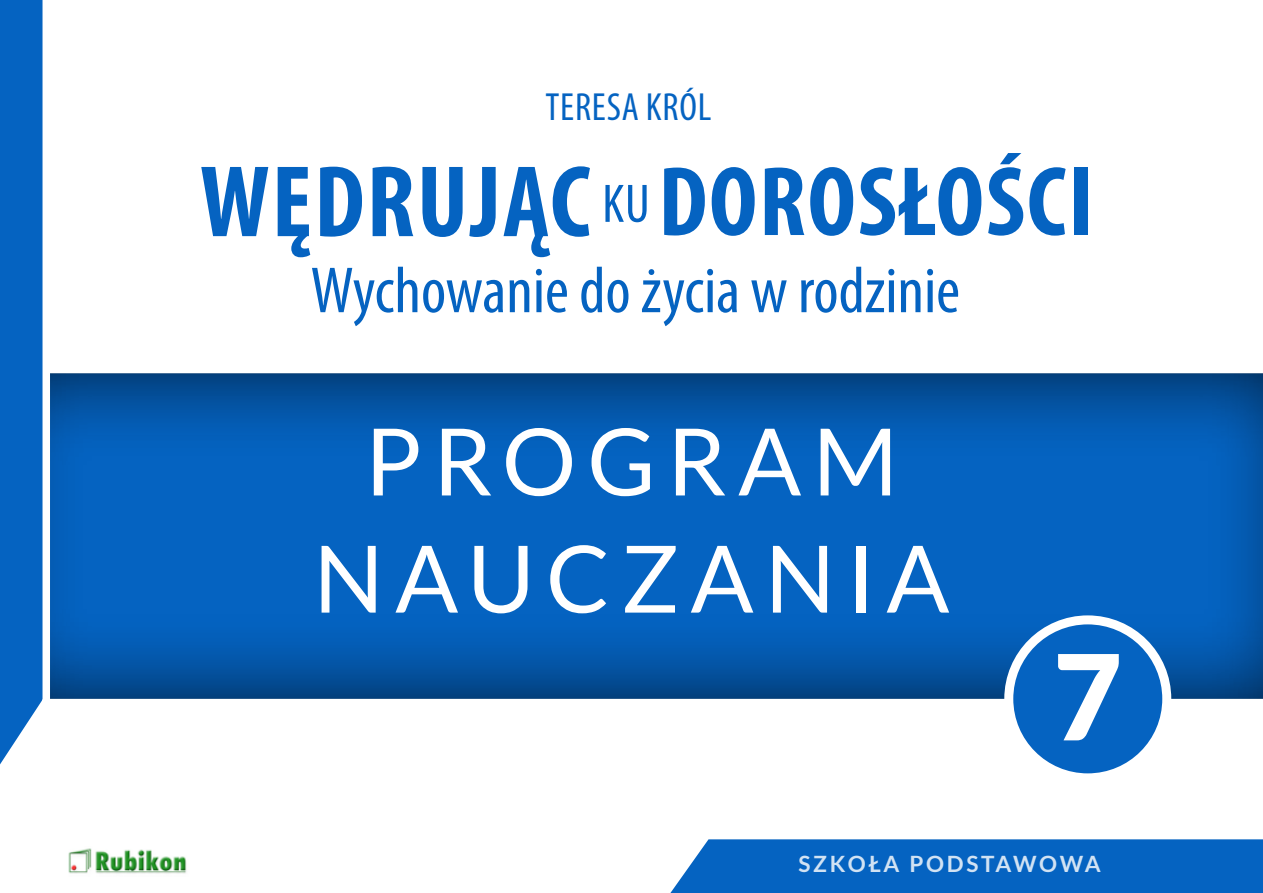
<style>
.page{position:relative;width:1263px;height:893px;background:#fff}
.page>*{position:absolute;margin:0;border:0;box-sizing:border-box;transform-origin:0 0}
.t1{font:900 118.5px "Lato";color:#fff}
.t2{font:700 condensed 99.6px "Myriad Pro";letter-spacing:.02em;color:#0563c1}
.t3{font:93.15px/117.1px "Lato";letter-spacing:.12em;color:#fff;text-align:center}
.t4{font:condensed 65.7px "Myriad Pro";color:#0563c1}
.t5{font:condensed 39.45px "Myriad Pro";letter-spacing:.02em;color:#0563c1}
.t6{font:700 22.5px "Lato";letter-spacing:.12em;color:#fff}
.s1{font-size:102.6px}
.s2{font-weight:400;font-size:54.75px}
</style>
<div class="page">
<div style="left:670px;top:839px;width:593px;height:54px;background:#0563c1"></div>
<div style="left:0;top:372px;width:1263px;height:328px;background:#000;opacity:.75"></div>
<svg style="left:0;top:0;width:57px;height:765px"></svg>
<div style="left:1009px;top:620px;width:158px;height:158px;background:#0563c1;border-radius:50%"></div>
<div style="left:1004px;top:615px;width:167px;height:167px;border:9px solid #fff;border-radius:50%"></div>
<img style="left:68px;top:848px;width:119px;height:26px">
<p class="t5" style="left:546px;top:83px;width:167px">Teresa Król</p>
<h2 class="t2" style="left:200px;top:140px;width:894px"><span class="s1">WĘDRUJĄC</span> <span class="s2">ku</span>DOROSŁOŚCI</h2>
<p class="t4" style="left:311px;top:251px;width:651px">Wychowanie do życia w rodzinie</p>
<h3 class="t3" style="left:313px;top:403px;width:637px">PROGRAM<br>NAUCZANIA</h3>
<h1 class="t1" style="left:1053px;top:608px;width:70px">7</h1>
<p class="t6" style="left:798px;top:851px;width:304px">SZKOŁA PODSTAWOWA</p>
</div>
